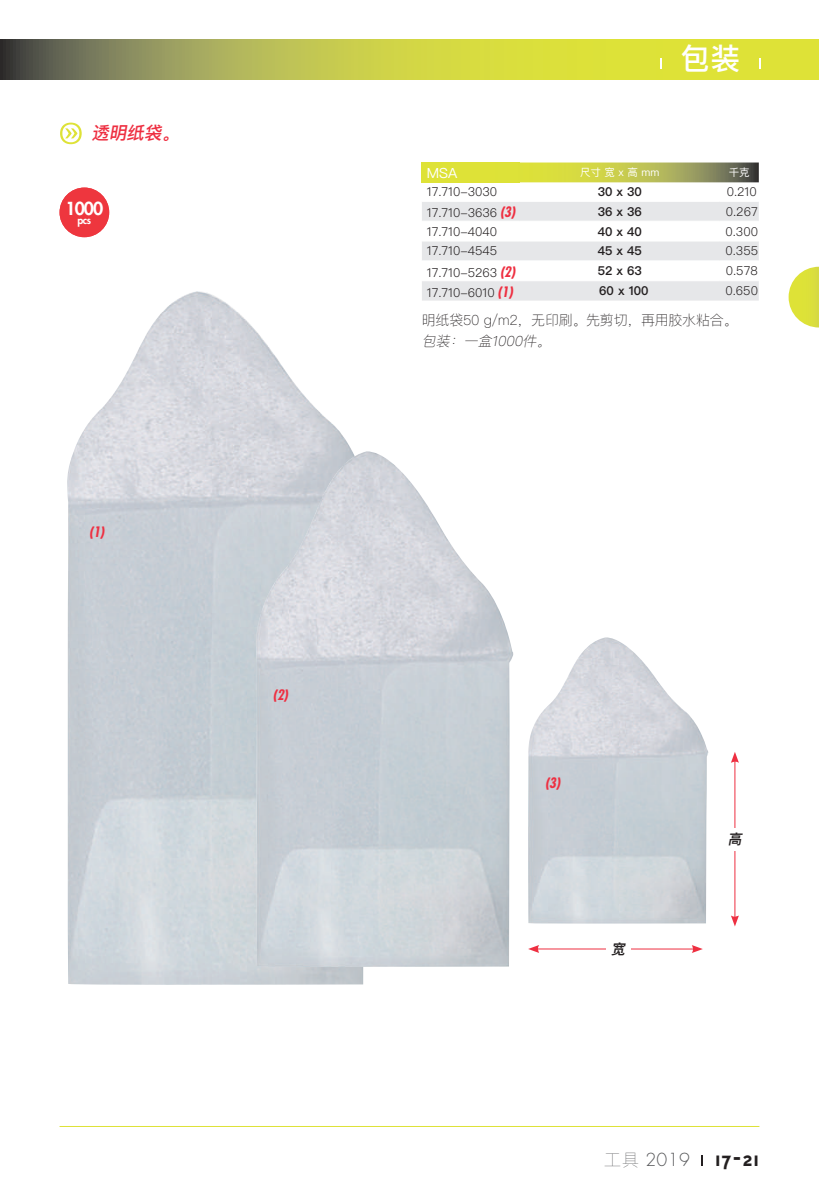
<style>
.page{position:relative;width:819px;height:1191px;background:#fff}
.page>*{position:absolute;margin:0;border:0;box-sizing:border-box;transform-origin:0 0}
.t1{font:500 29.75px "Ping Fang SC";color:#fff}
.t2{font:700 22.75px "Triplex";color:#231f20}
.t3{font:italic 500 17.5px "Ping Fang SC";color:#ee2f41}
.t4{font:800 17.5px "Futura";color:#fff}
.t5{font:100 14px "Ping Fang SC";letter-spacing:-.02em;color:#231f20}
.t6{font:italic 100 14px "Ping Fang SC";color:#231f20}
.t7{font:italic 700 condensed 14px "Futura";color:#ee2f41}
.t8{font:14px "Ping Fang SC";color:#fff}
.t9{font:italic 600 14px "Ping Fang SC";color:#231f20}
.t10{font:300 12.25px "Ping Fang SC";color:#231f20}
.t11{font:600 12.25px "Ping Fang SC";color:#231f20}
.t12{font:10.5px "Ping Fang SC";color:#fff}
.t13{font:800 10.5px "Futura";color:#fff}
.s1{font-family:"Bienvenue Picto TT";font-weight:400;font-style:normal;font-size:24.5px;color:#fff}
.s2{font-family:"Futura";font-weight:700;font-style:italic;font-stretch:condensed;font-size:14px;color:#ee2f41}
.s3{font-family:"Ping Fang SC";font-weight:200;font-size:17.5px;color:#57585a}
.s4{font-family:"Futura";font-weight:300;font-size:17.5px;color:#57585a}
</style>
<div class="page">
<svg style="left:0;top:40px;width:819px;height:39px;background:#babe47"></svg>
<hr style="left:60px;top:1126px;width:699px;height:1px;background:#dee237">
<div style="left:422px;top:162px;width:98px;height:20px;background:#dee237"></div>
<svg style="left:520px;top:162px;width:238px;height:20px;background:#b1b552"></svg>
<svg style="left:422px;top:202px;width:336px;height:98px"></svg>
<hr style="left:422px;top:221px;width:98px;height:1px;background:#fff">
<hr style="left:520px;top:221px;width:199px;height:1px;background:#fff">
<hr style="left:719px;top:221px;width:39px;height:1px;background:#fff">
<hr style="left:422px;top:241px;width:98px;height:1px;background:#fff">
<hr style="left:520px;top:241px;width:199px;height:1px;background:#fff">
<hr style="left:719px;top:241px;width:39px;height:1px;background:#fff">
<hr style="left:422px;top:260px;width:98px;height:1px;background:#fff">
<hr style="left:520px;top:260px;width:199px;height:1px;background:#fff">
<hr style="left:719px;top:260px;width:39px;height:1px;background:#fff">
<hr style="left:422px;top:280px;width:98px;height:1px;background:#fff">
<hr style="left:520px;top:280px;width:199px;height:1px;background:#fff">
<hr style="left:719px;top:280px;width:39px;height:1px;background:#fff">
<img style="left:67px;top:291px;width:297px;height:694px">
<img style="left:254px;top:451px;width:260px;height:516px">
<div style="left:60px;top:188px;width:49px;height:49px;background:#ee363e;border-radius:50%"></div>
<img style="left:528px;top:637px;width:181px;height:287px">
<hr style="left:536px;top:948px;width:158px;height:1px;background:#ee2f41">
<svg style="left:528px;top:945px;width:11px;height:8px"></svg>
<svg style="left:691px;top:945px;width:11px;height:8px"></svg>
<div style="left:605px;top:937px;width:25px;height:23px;background:#fff"></div>
<hr style="left:734px;top:760px;width:1px;height:158px;background:#ee2f41">
<svg style="left:731px;top:752px;width:8px;height:11px"></svg>
<svg style="left:731px;top:915px;width:8px;height:11px"></svg>
<div style="left:718px;top:828px;width:33px;height:22px;background:#fff"></div>
<svg style="left:788px;top:267px;width:31px;height:60px"></svg>
<h3 class="t3" style="left:60px;top:122px;width:125px"><span class="s1">i</span> 透明纸袋。</h3>
<h3 class="t4" style="left:65px;top:197px;width:39px">1000</h3>
<p class="t13" style="left:78px;top:213px;width:15px">pcs</p>
<p class="t7" style="left:89px;top:523px;width:17px">(1)</p>
<p class="t7" style="left:273px;top:686px;width:17px">(2)</p>
<h1 class="t1" style="left:680px;top:40px;width:62px">包装</h1>
<p class="t8" style="left:427px;top:164px;width:32px">MSA</p>
<p class="t12" style="left:580px;top:166px;width:81px">尺寸 宽 x 高 mm</p>
<p class="t12" style="left:728px;top:166px;width:22px">千克</p>
<p class="t10" style="left:427px;top:184px;width:72px">17.710-3030</p>
<p class="t11" style="left:597px;top:184px;width:46px">30 x 30</p>
<p class="t10" style="left:726px;top:184px;width:32px">0.210</p>
<p class="t10" style="left:427px;top:205px;width:90px">17.710-3636 <span class="s2">(3)</span></p>
<p class="t11" style="left:597px;top:204px;width:46px">36 x 36</p>
<p class="t10" style="left:725px;top:204px;width:33px">0.267</p>
<p class="t10" style="left:427px;top:224px;width:72px">17.710-4040</p>
<p class="t11" style="left:597px;top:224px;width:46px">40 x 40</p>
<p class="t10" style="left:725px;top:224px;width:34px">0.300</p>
<p class="t10" style="left:427px;top:243px;width:72px">17.710-4545</p>
<p class="t11" style="left:597px;top:243px;width:46px">45 x 45</p>
<p class="t10" style="left:725px;top:243px;width:34px">0.355</p>
<p class="t10" style="left:427px;top:265px;width:90px">17.710-5263 <span class="s2">(2)</span></p>
<p class="t11" style="left:597px;top:263px;width:46px">52 x 63</p>
<p class="t10" style="left:725px;top:263px;width:33px">0.578</p>
<p class="t10" style="left:427px;top:285px;width:87px">17.710-6010 <span class="s2">(1)</span></p>
<p class="t11" style="left:599px;top:283px;width:51px">60 x 100</p>
<p class="t10" style="left:725px;top:283px;width:34px">0.650</p>
<p class="t5" style="left:422px;top:311px;width:317px">明纸袋50 g/m2，无印刷。先剪切，再用胶水粘合。</p>
<p class="t6" style="left:422px;top:332px;width:133px">包装：一盒1000件。</p>
<p class="t7" style="left:545px;top:774px;width:17px">(3)</p>
<p class="t9" style="left:611px;top:940px;width:18px">宽</p>
<p class="t9" style="left:727px;top:830px;width:18px">高</p>
<h2 class="t2" style="left:604px;top:1146px;width:157px"><span class="s3">工具</span> <span class="s4">2019</span> 17-21</h2>
</div>
